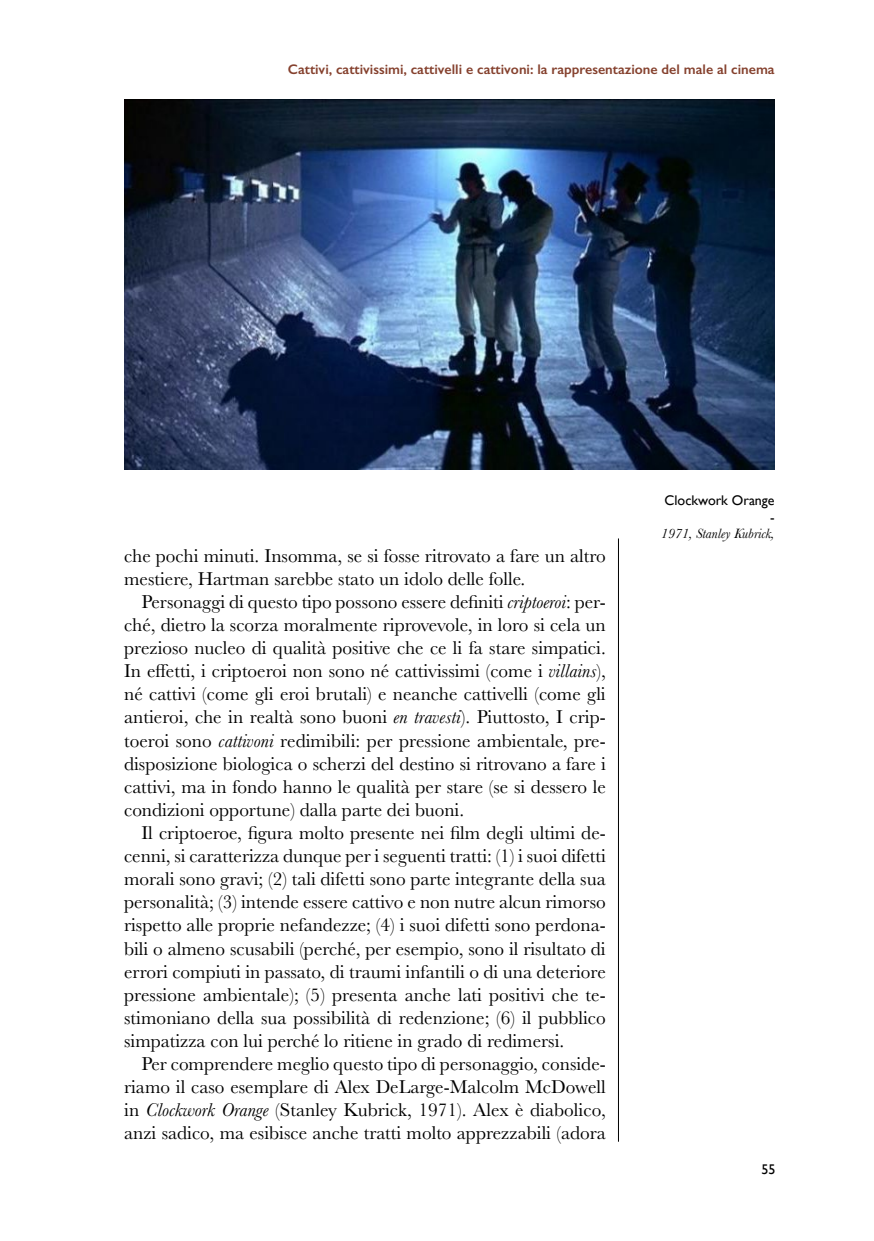
<style>
.page{position:relative;width:874px;height:1241px;background:#fff}
.page>*{position:absolute;margin:0;border:0;box-sizing:border-box;transform-origin:0 0}
.t1{font:19.25px/23.1px "Baskerville";color:#000;text-align:justify}
.t2{font:600 14px "Gill Sans";color:#85412e}
.t3{font:italic 14px "Baskerville";color:#000}
.t4{font:14px/16.8px "Gill Sans";color:#000;text-align:right}
.s1{font-style:italic}
</style>
<div class="page">
<hr style="left:618px;top:538px;width:1px;height:603px;background:#000">
<img style="left:124px;top:99px;width:650px;height:370px">
<p class="t2" style="left:288px;top:61px;width:488px">Cattivi, cattivissimi, cattivelli e cattivoni: la rappresentazione del male al cinema</p>
<p class="t1" style="left:124px;top:543px;width:483px">che pochi minuti. Insomma, se si fosse ritrovato a fare un altro mestiere, Hartman sarebbe stato un idolo delle folle.</p>
<p class="t1" style="left:124px;top:590px;width:483px;text-indent:17px">Personaggi di questo tipo possono essere definiti <span class="s1">criptoeroi</span>: per&shy;ché, dietro la scorza moralmente riprovevole, in loro si cela un prezioso nucleo di qualità positive che ce li fa stare simpatici.<br>In effetti, i criptoeroi non sono né cattivissimi (come i <span class="s1">villains</span>), né cattivi (come gli eroi brutali) e neanche cattivelli (come gli antieroi, che in realtà sono buoni <span class="s1">en travesti</span>). Piuttosto, I crip&shy;toeroi sono <span class="s1">cattivoni</span> redimibili: per pressione ambientale, pre&shy;disposizione biologica o scherzi del destino si ritrovano a fare i cattivi, ma in fondo hanno le qualità per stare (se si dessero le condizioni opportune) dalla parte dei buoni.</p>
<p class="t1" style="left:124px;top:821px;width:483px;text-indent:17px">Il criptoeroe, figura molto presente nei film degli ultimi de&shy;cenni, si caratterizza dunque per i seguenti tratti: (1) i suoi difetti morali sono gravi; (2) tali difetti sono parte integrante della sua personalità; (3) intende essere cattivo e non nutre alcun rimorso rispetto alle proprie nefandezze; (4) i suoi difetti sono perdona&shy;bili o almeno scusabili (perché, per esempio, sono il risultato di errori compiuti in passato, di traumi infantili o di una deteriore pressione ambientale); (5) presenta anche lati positivi che te&shy;stimoniano della sua possibilità di redenzione; (6) il pubblico simpatizza con lui perché lo ritiene in grado di redimersi.</p>
<p class="t1" style="left:124px;top:1052px;width:483px;text-indent:17px">Per comprendere meglio questo tipo di personaggio, conside&shy;riamo il caso esemplare di Alex DeLarge-Malcolm McDowell in <span class="s1">Clockwork Orange</span> (Stanley Kubrick, 1971). Alex è diabolico, anzi sadico, ma esibisce anche tratti molto apprezzabili (adora</p>
<p class="t4" style="left:664px;top:491px;width:111px">Clockwork Orange -</p>
<p class="t3" style="left:660px;top:526px;width:115px">1971, Stanley Kubrick,</p>
<p class="t4" style="left:761px;top:1160px;width:15px">55</p>
</div>
